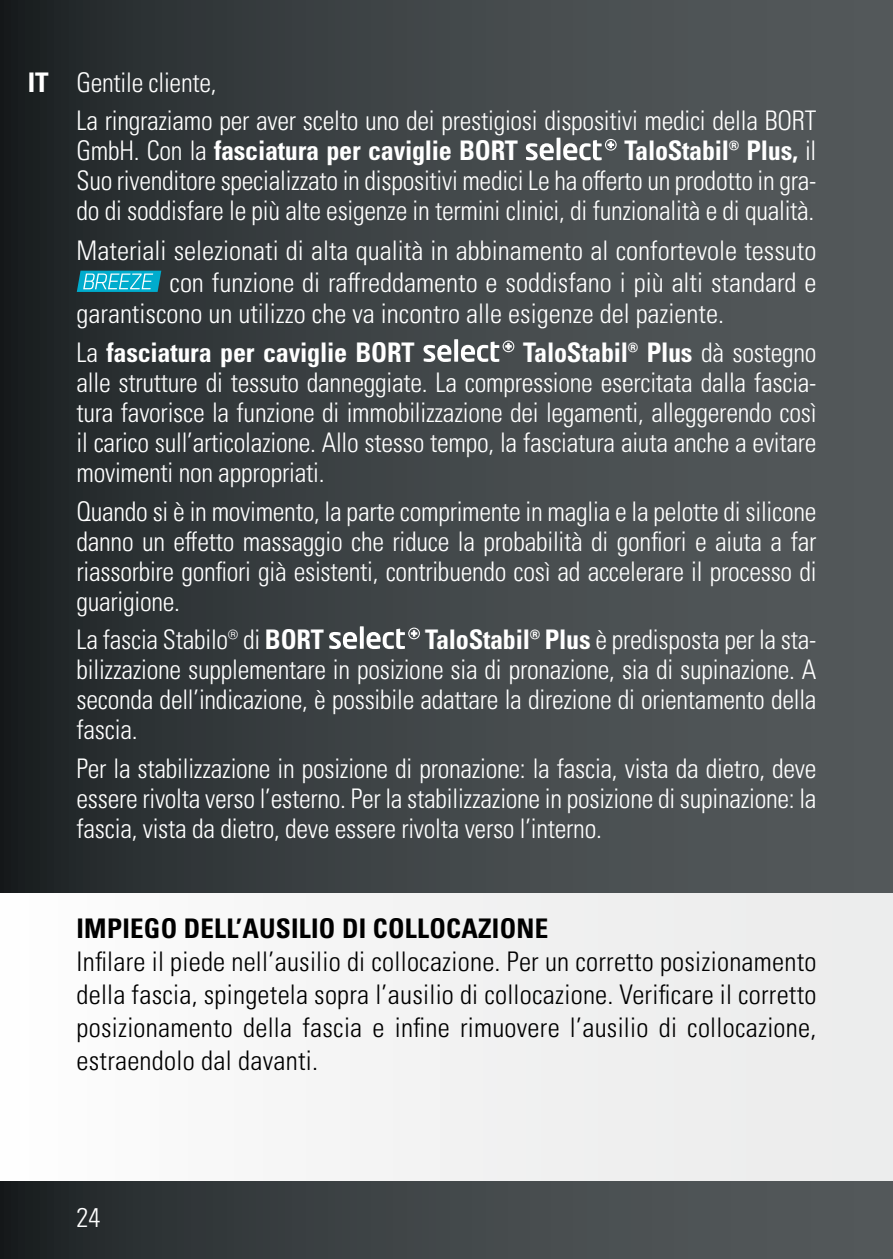
<style>
.page{position:relative;width:893px;height:1259px;background:#fff}
.page>*{position:absolute;margin:0;border:0;box-sizing:border-box;transform-origin:0 0}
.t1{font:300 condensed 27px/30px "Univers LT Pro";letter-spacing:-.01em;color:#fff;text-align:justify}
.t2{font:300 condensed 27px/33px "Univers LT Pro";letter-spacing:.01em;color:#000;text-align:justify}
.t3{font:700 condensed 27px "Univers LT Pro";letter-spacing:-.01em;color:#fff}
.t4{font:700 condensed 27px "Univers LT Pro";letter-spacing:.01em;color:#000}
.s1{font-weight:300}
.s2{font-weight:700}
</style>
<div class="page">
<div style="left:0;top:0;width:893px;height:1259px;background:linear-gradient(to right,#23282b,#5b6062)"></div>
<div style="left:0;top:893px;width:893px;height:287px;background:#f2f2f2"></div>
<div style="left:605px;top:139px;width:12px;height:12px;border:1px solid #fff;border-radius:50%"></div>
<svg style="left:608px;top:141px;width:6px;height:7px"></svg>
<svg style="left:526px;top:143px;width:28px;height:17px"></svg>
<hr style="left:557px;top:138px;width:3px;height:22px;background:#fff">
<svg style="left:563px;top:140px;width:39px;height:20px"></svg>
<svg style="left:77px;top:271px;width:84px;height:21px;background:#2eb5cf"></svg>
<div style="left:503px;top:340px;width:11px;height:12px;border:1px solid #fff;border-radius:50%"></div>
<svg style="left:505px;top:343px;width:7px;height:7px"></svg>
<svg style="left:423px;top:345px;width:28px;height:17px"></svg>
<svg style="left:454px;top:339px;width:4px;height:23px"></svg>
<svg style="left:461px;top:341px;width:38px;height:21px"></svg>
<div style="left:408px;top:627px;width:12px;height:12px;border:1px solid #fff;border-radius:50%"></div>
<svg style="left:411px;top:630px;width:6px;height:7px"></svg>
<svg style="left:329px;top:632px;width:28px;height:17px"></svg>
<svg style="left:360px;top:626px;width:4px;height:23px"></svg>
<svg style="left:366px;top:628px;width:39px;height:21px"></svg>
<p class="t3" style="left:28px;top:66px;width:23px">IT</p>
<p class="t1" style="left:77px;top:62px;width:741px;line-height:38.4px">Gentile cliente,<br>La ringraziamo per aver scelto uno dei prestigiosi dispositivi medici della BORT</p>
<p class="t3" style="left:77px;top:134px;width:443px"><span class="s1">GmbH. Con la</span> fasciatura per caviglie BORT</p>
<p class="t1" style="left:77px;top:134px;width:741px;text-indent:548px"><span class="s2">TaloStabil® Plus,</span> il Suo rivenditore specializzato in dispositivi medici Le ha offerto un prodotto in gra&shy;do di soddisfare le più alte esigenze in termini clinici, di funzionalità e di qualità.</p>
<p class="t1" style="left:77px;top:234px;width:741px">Materiali selezionati di alta qualità in abbinamento al confortevole tessuto</p>
<p class="t1" style="left:169px;top:266px;width:648px">con funzione di raffreddamento e soddisfano i più alti standard e</p>
<p class="t1" style="left:77px;top:297px;width:649px">garantiscono un utilizzo che va incontro alle esigenze del paziente.</p>
<p class="t3" style="left:77px;top:336px;width:339px"><span class="s1">La</span> fasciatura per caviglie BORT</p>
<p class="t1" style="left:77px;top:336px;width:741px;text-indent:447px"><span class="s2">TaloStabil® Plus</span> dà sostegno alle strutture di tessuto danneggiate. La compressione esercitata dalla fascia&shy;tura favorisce la funzione di immobilizzazione dei legamenti, alleggerendo così il carico sull’articolazione. Allo stesso tempo, la fasciatura aiuta anche a evitare movimenti non appropriati.</p>
<p class="t1" style="left:77px;top:494px;width:741px">Quando si è in movimento, la parte comprimente in maglia e la pelotte di silicone danno un effetto massaggio che riduce la probabilità di gonfiori e aiuta a far riassorbire gonfiori già esistenti, contribuendo così ad accelerare il processo di guarigione.</p>
<p class="t1" style="left:77px;top:623px;width:249px">La fascia Stabilo® di <span class="s2">BORT</span></p>
<p class="t1" style="left:77px;top:623px;width:741px;text-indent:349px"><span class="s2">TaloStabil® Plus</span> è predisposta per la sta&shy;bilizzazione supplementare in posizione sia di pronazione, sia di supinazione. A seconda dell’indicazione, è possibile adattare la direzione di orientamento della fascia.</p>
<p class="t1" style="left:77px;top:751px;width:741px">Per la stabilizzazione in posizione di pronazione: la fascia, vista da dietro, deve essere rivolta verso l’esterno. Per la stabilizzazione in posizione di supinazione: la fascia, vista da dietro, deve essere rivolta verso l’interno.</p>
<p class="t4" style="left:77px;top:912px;width:473px">IMPIEGO DELL’AUSILIO DI COLLOCAZIONE</p>
<p class="t2" style="left:77px;top:943px;width:741px">Infilare il piede nell’ausilio di collocazione. Per un corretto posizionamento della fascia, spingetela sopra l’ausilio di collocazione. Verificare il corretto posizionamento della fascia e infine rimuovere l’ausilio di collocazione, estraendolo dal davanti.</p>
<p class="t1" style="left:77px;top:1201px;width:25px">24</p>
</div>
